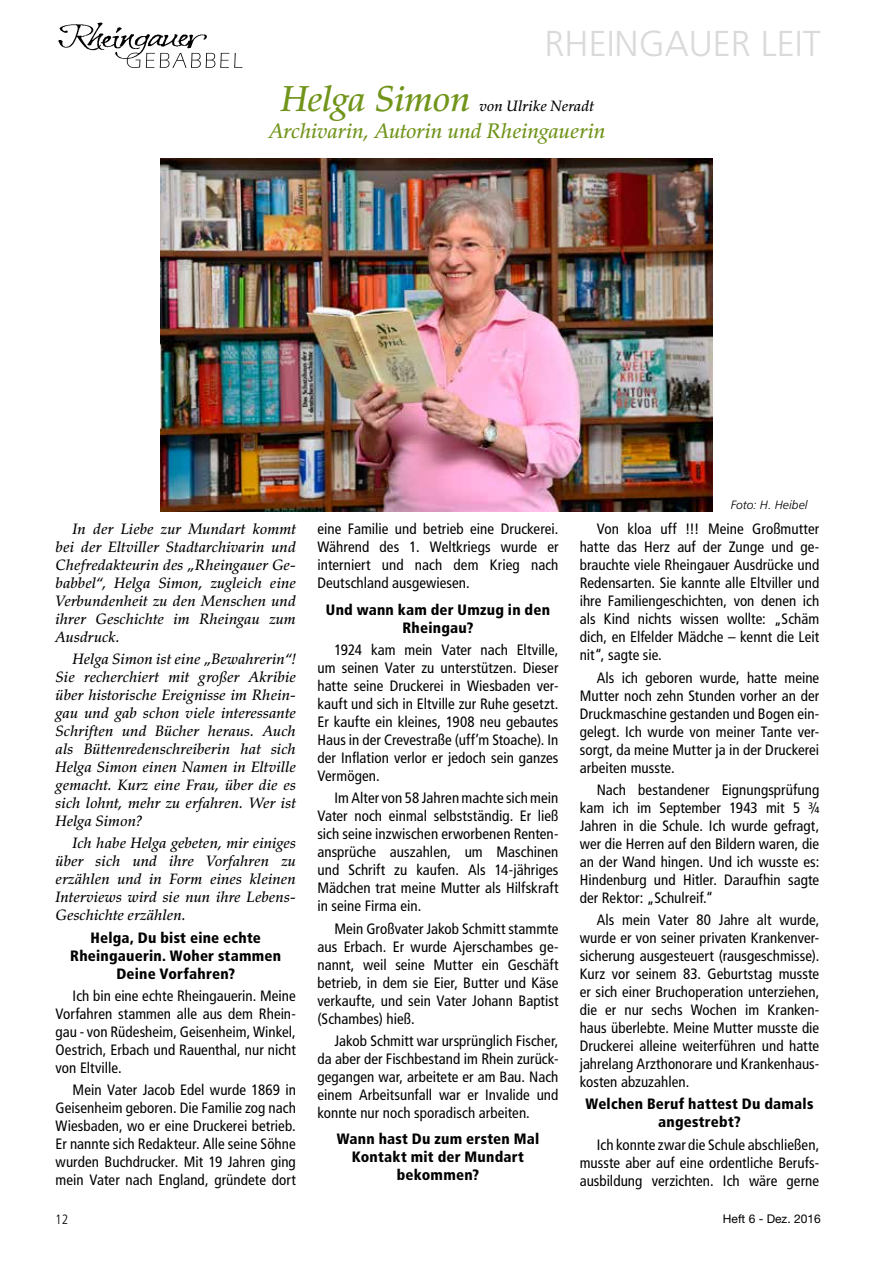
<style>
.page{position:relative;width:893px;height:1263px;background:#fff}
.page>*{position:absolute;margin:0;border:0;box-sizing:border-box;transform-origin:0 0}
.t1{font:300 36px "Frutiger LT Std";color:#dadada}
.t2{font:italic 500 36px "Palatino LT Std";letter-spacing:-.015em;color:#71941a}
.t3{font:italic 500 21px "Palatino LT Std";letter-spacing:-.005em;color:#71941a}
.t4{font:condensed 15px/18px "Frutiger LT Std";letter-spacing:.005em;color:#000;text-align:justify}
.t5{font:italic 500 15px/18px "Palatino LT Std";letter-spacing:.005em;color:#000;text-align:justify}
.t6{font:900 condensed 15px/18px "Frutiger LT Std";letter-spacing:.015em;color:#000;text-align:center}
.t7{font:300 condensed 13.5px "Frutiger LT Std";color:#000}
.t8{font:12px "Helvetica Neue LT Std";color:#000}
.t9{font:italic 300 12px "Frutiger LT Std";letter-spacing:.015em;color:#000}
</style>
<div class="page">
<img style="left:58px;top:22px;width:151px;height:39px">
<svg style="left:127px;top:53px;width:115px;height:15px"></svg>
<img style="left:160px;top:158px;width:553px;height:353px">
<h1 class="t1" style="left:545px;top:23px;width:263px">RHEINGAUER LEIT</h1>
<h1 class="t2" style="left:281px;top:78px;width:191px">Helga Simon</h1>
<p class="t5" style="left:479px;top:97px;width:116px">von Ulrike Neradt</p>
<h2 class="t3" style="left:269px;top:119px;width:338px">Archivarin, Autorin und Rheingauerin</h2>
<p class="t9" style="left:731px;top:498px;width:78px">Foto: H. Heibel</p>
<p class="t5" style="left:56px;top:520px;width:242px;text-indent:17px">In der Liebe zur Mundart kommt bei der Eltviller Stadtarchivarin und Chefredakteurin des „Rheingauer Ge&shy;babbel“, Helga Simon, zugleich eine Verbundenheit zu den Menschen und ihrer Geschichte im Rheingau zum Ausdruck.</p>
<p class="t5" style="left:56px;top:650px;width:242px;text-indent:17px">Helga Simon ist eine „Bewahrerin“!<br>Sie recherchiert mit großer Akribie über historische Ereignisse im Rhein&shy;gau und gab schon viele interessante Schriften und Bücher heraus. Auch als Büttenredenschreiberin hat sich Helga Simon einen Namen in Eltville gemacht. Kurz eine Frau, über die es sich lohnt, mehr zu erfahren. Wer ist Helga Simon?</p>
<p class="t5" style="left:56px;top:835px;width:242px;text-indent:17px">Ich habe Helga gebeten, mir einiges über sich und ihre Vorfahren zu erzählen und in Form eines kleinen Interviews wird sie nun ihre Lebens-Geschichte erzählen.</p>
<p class="t6" style="left:70px;top:928px;width:212px">Helga, Du bist eine echte<br>Rheingauerin. Woher stammen<br>Deine Vorfahren?</p>
<p class="t4" style="left:56px;top:987px;width:242px;text-indent:17px">Ich bin eine echte Rheingauerin. Meine Vorfahren stammen alle aus dem Rhein&shy;gau - von Rüdesheim, Geisenheim, Winkel, Oestrich, Erbach und Rauenthal, nur nicht von Eltville.</p>
<p class="t4" style="left:56px;top:1081px;width:242px;text-indent:17px">Mein Vater Jacob Edel wurde 1869 in Geisenheim geboren. Die Familie zog nach Wiesbaden, wo er eine Druckerei betrieb.<br>Er nannte sich Redakteur. Alle seine Söhne wurden Buchdrucker. Mit 19 Jahren ging mein Vater nach England, gründete dort</p>
<p class="t4" style="left:317px;top:520px;width:242px">eine Familie und betrieb eine Druckerei.<br>Während des 1. Weltkriegs wurde er interniert und nach dem Krieg nach Deutschland ausgewiesen.</p>
<p class="t6" style="left:326px;top:600px;width:226px">Und wann kam der Umzug in den<br>Rheingau?</p>
<p class="t4" style="left:317px;top:641px;width:242px;text-indent:17px">1924 kam mein Vater nach Eltville, um seinen Vater zu unterstützen. Dieser hatte seine Druckerei in Wiesbaden ver&shy;kauft und sich in Eltville zur Ruhe gesetzt.<br>Er kaufte ein kleines, 1908 neu gebautes Haus in der Crevestraße (uff’m Stoache). In der Inflation verlor er jedoch sein ganzes Vermögen.</p>
<p class="t4" style="left:317px;top:789px;width:242px;text-indent:17px">Im Alter von 58 Jahren machte sich mein Vater noch einmal selbstständig. Er ließ sich seine inzwischen erworbenen Renten&shy;ansprüche auszahlen, um Maschinen und Schrift zu kaufen. Als 14-jähriges Mädchen trat meine Mutter als Hilfskraft in seine Firma ein.</p>
<p class="t4" style="left:317px;top:919px;width:242px;text-indent:17px">Mein Großvater Jakob Schmitt stammte aus Erbach. Er wurde Ajerschambes ge&shy;nannt, weil seine Mutter ein Geschäft betrieb, in dem sie Eier, Butter und Käse verkaufte, und sein Vater Johann Baptist (Schambes) hieß.</p>
<p class="t4" style="left:317px;top:1032px;width:242px;text-indent:17px">Jakob Schmitt war ursprünglich Fischer, da aber der Fischbestand im Rhein zurück&shy;gegangen war, arbeitete er am Bau. Nach einem Arbeitsunfall war er Invalide und konnte nur noch sporadisch arbeiten.</p>
<p class="t6" style="left:337px;top:1130px;width:204px">Wann hast Du zum ersten Mal<br>Kontakt mit der Mundart bekommen?</p>
<p class="t4" style="left:580px;top:520px;width:241px;text-indent:17px">Von kloa uff !!! Meine Großmutter hatte das Herz auf der Zunge und ge&shy;brauchte viele Rheingauer Ausdrücke und Redensarten. Sie kannte alle Eltviller und ihre Familiengeschichten, von denen ich als Kind nichts wissen wollte: „Schäm dich, en Elfelder Mädche – kennt die Leit nit“, sagte sie.</p>
<p class="t4" style="left:580px;top:668px;width:241px;text-indent:17px">Als ich geboren wurde, hatte meine Mutter noch zehn Stunden vorher an der Druckmaschine gestanden und Bogen ein&shy;gelegt. Ich wurde von meiner Tante ver&shy;sorgt, da meine Mutter ja in der Druckerei arbeiten musste.</p>
<p class="t4" style="left:580px;top:781px;width:241px;text-indent:17px">Nach bestandener Eignungsprüfung kam ich im September 1943 mit 5 ¾ Jahren in die Schule. Ich wurde gefragt, wer die Herren auf den Bildern waren, die an der Wand hingen. Und ich wusste es:<br>Hindenburg und Hitler. Daraufhin sagte der Rektor: „Schulreif.“</p>
<p class="t4" style="left:580px;top:911px;width:241px;text-indent:17px">Als mein Vater 80 Jahre alt wurde, wurde er von seiner privaten Krankenver&shy;sicherung ausgesteuert (rausgeschmisse).<br>Kurz vor seinem 83. Geburtstag musste er sich einer Bruchoperation unterziehen, die er nur sechs Wochen im Kranken&shy;haus überlebte. Meine Mutter musste die Druckerei alleine weiterführen und hatte jahrelang Arzthonorare und Krankenhaus&shy;kosten abzuzahlen.</p>
<p class="t6" style="left:586px;top:1095px;width:229px">Welchen Beruf hattest Du damals angestrebt?</p>
<p class="t4" style="left:580px;top:1135px;width:241px;text-indent:17px">Ich konnte zwar die Schule abschließen, musste aber auf eine ordentliche Berufs&shy;ausbildung verzichten. Ich wäre gerne</p>
<p class="t7" style="left:55px;top:1212px;width:14px">12</p>
<p class="t8" style="left:723px;top:1211px;width:99px">Heft 6 - Dez. 2016</p>
</div>
